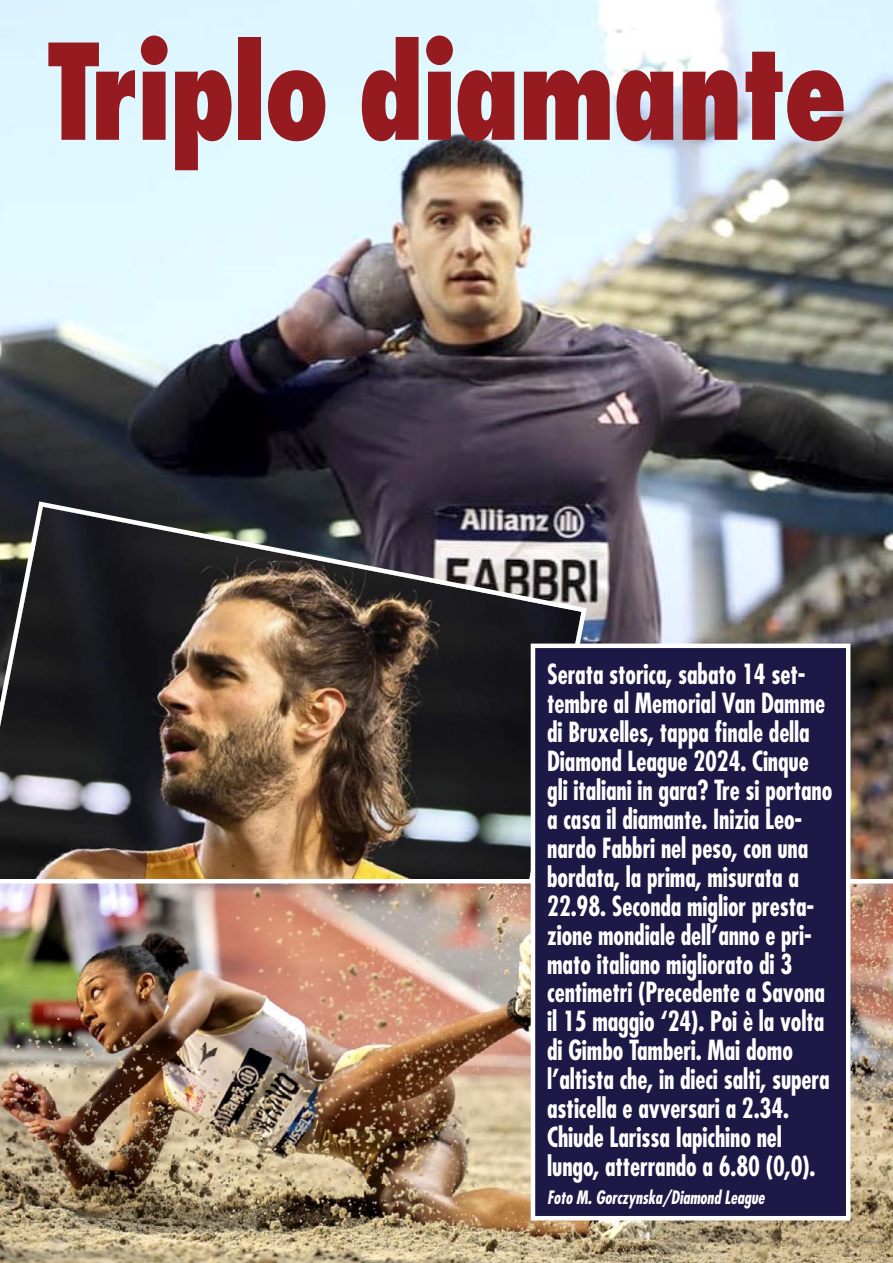
<style>
.page{position:relative;width:893px;height:1263px;background:#fff}
.page>*{position:absolute;margin:0;border:0;box-sizing:border-box;transform-origin:0 0}
.t1{font:800 condensed 129px "Futura Std";letter-spacing:-.025em;color:#961b20;scale:.9 1}
.t2{font:700 condensed 27px/29px "Futura Std";letter-spacing:-.005em;color:#fff;scale:.9 1}
.t3{font:italic 700 condensed 18px "Futura Std";letter-spacing:-.005em;color:#fff;scale:.9 1}
</style>
<div class="page">
<img style="left:0;top:0;width:893px;height:879px">
<img style="left:0;top:499px;width:589px;height:380px">
<img style="left:0;top:883px;width:893px;height:380px">
<div style="left:535px;top:648px;width:311px;height:568px;background:#1c1946"></div>
<p class="t1" style="left:46px;top:20px;width:892px">Triplo diamante</p>
<p class="t2" style="left:547px;top:662px;width:318px">Serata storica, sabato 14 set&shy;tembre al Memorial Van Damme di Bruxelles, tappa finale della<br>Diamond League 2024. Cinque gli italiani in gara? Tre si portano a casa il diamante. Inizia Leo&shy;nardo Fabbri nel peso, con una bordata, la prima, misurata a<br>22.98. Seconda miglior presta&shy;zione mondiale dell’anno e pri&shy;mato italiano migliorato di 3 centimetri (Precedente a Savona il 15 maggio ‘24). Poi è la volta di Gimbo Tamberi. Mai domo l’altista che, in dieci salti, supera asticella e avversari a 2.34.<br>Chiude Larissa Iapichino nel lungo, atterrando a 6.80 (0,0).</p>
<p class="t3" style="left:547px;top:1188px;width:243px">Foto M. Gorczynska/Diamond League</p>
</div>
